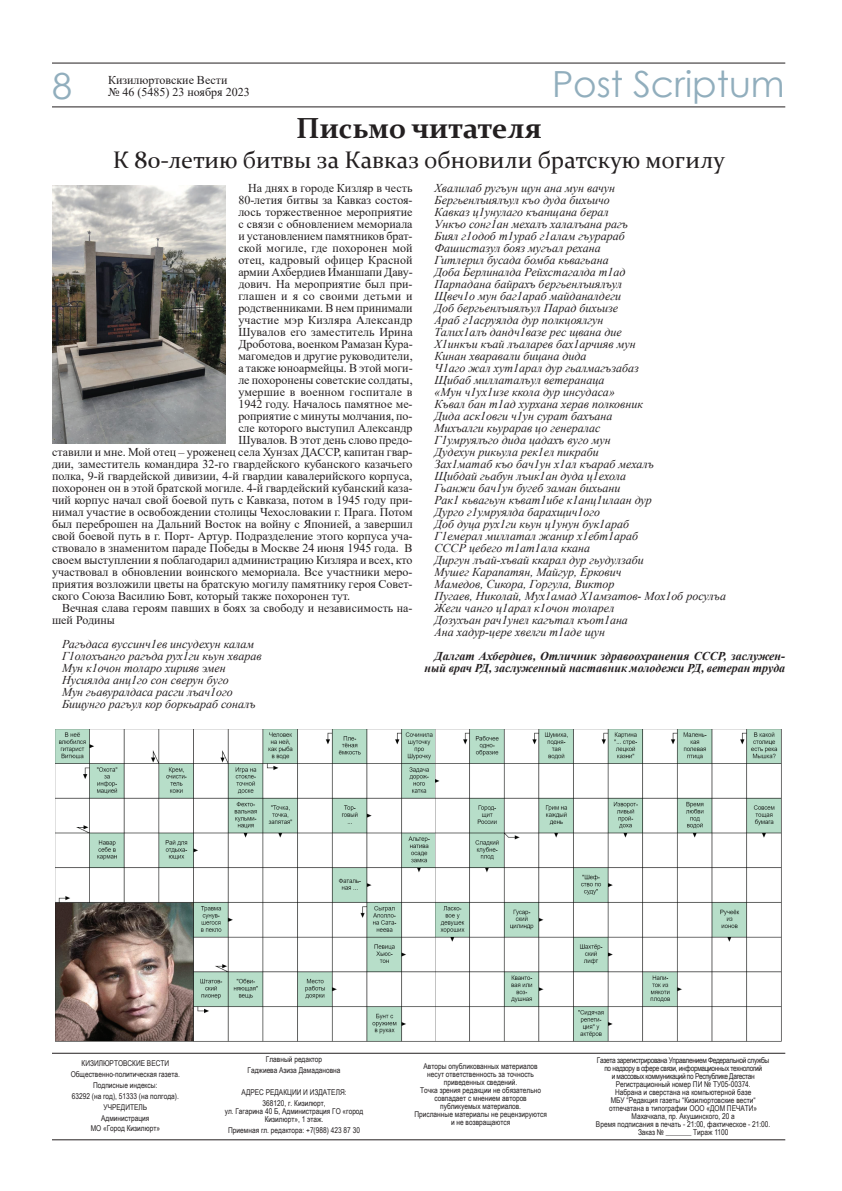
<style>
.page{position:relative;width:842px;height:1191px;background:#fff}
.page>*{position:absolute;margin:0;border:0;box-sizing:border-box;transform-origin:0 0}
.t1{font:36px "Century Gothic";color:#91aebd}
.t2{font:700 29px "Constantia";color:#231f20}
.t3{font:24px "Constantia";color:#231f20}
.t4{font:12px/12px "Times New Roman";color:#231f20}
.t5{font:italic 12px/12px "Times New Roman";color:#231f20}
.t6{font:italic 700 12px/12px "Times New Roman";color:#231f20;text-align:right}
.t7{font:12px "Times New Roman";letter-spacing:.02em;color:#231f20}
.t8{font:8px/8px "Arial Narrow";color:#231f20;text-align:center}
</style>
<div class="page">
<hr style="left:52px;top:63px;width:733px;height:1px;background:#231f20">
<hr style="left:52px;top:1052px;width:733px;height:1px;background:#231f20">
<hr style="left:52px;top:1139px;width:733px;height:1px;background:#231f20">
<hr style="left:52px;top:106px;width:733px;height:1px;background:#231f20">
<img style="left:55px;top:729px;width:727px;height:312px">
<img style="left:52px;top:185px;width:174px;height:258px">
<h1 class="t1" style="left:52px;top:61px;width:21px">8</h1>
<p class="t4" style="left:108px;top:74px;width:143px">Кизилюртовские Вести<br>№ 46 (5485) 23 ноября 2023</p>
<h1 class="t1" style="left:552px;top:59px;width:234px">Post Scriptum</h1>
<h2 class="t2" style="left:296px;top:108px;width:247px">Письмо читателя</h2>
<h3 class="t3" style="left:113px;top:143px;width:614px">К 80-летию битвы за Кавказ обновили братскую могилу</h3>
<p class="t4" style="left:248px;top:182px;width:166px">На днях в городе Кизляр в честь</p>
<p class="t4" style="left:238px;top:194px;width:176px">80-летия битвы за Кавказ состоя-</p>
<p class="t4" style="left:238px;top:206px;width:176px">лось торжественное мероприятие</p>
<p class="t4" style="left:238px;top:218px;width:176px">с связи с обновлением мемориала</p>
<p class="t4" style="left:238px;top:230px;width:176px">и установлением памятников брат-</p>
<p class="t4" style="left:238px;top:242px;width:176px">ской могиле, где похоронен мой</p>
<p class="t4" style="left:238px;top:254px;width:176px">отец, кадровый офицер Красной</p>
<p class="t4" style="left:238px;top:266px;width:176px">армии Ахбердиев Иманшапи Даву-</p>
<p class="t4" style="left:238px;top:278px;width:176px">дович. На мероприятие был при-</p>
<p class="t7" style="left:238px;top:288px;width:176px">глашен и я со своими детьми и</p>
<p class="t4" style="left:238px;top:302px;width:176px">родственниками. В нем принимали</p>
<p class="t4" style="left:238px;top:314px;width:176px">участие мэр Кизляра Александр</p>
<p class="t4" style="left:238px;top:326px;width:176px">Шувалов его заместитель Ирина</p>
<p class="t4" style="left:238px;top:338px;width:176px">Дроботова, военком Рамазан Кура-</p>
<p class="t4" style="left:238px;top:350px;width:176px">магомедов и другие руководители,</p>
<p class="t4" style="left:238px;top:362px;width:176px">а также юноармейцы. В этой моги-</p>
<p class="t4" style="left:238px;top:374px;width:176px">ле похоронены советские солдаты,</p>
<p class="t4" style="left:238px;top:386px;width:176px">умершие в военном госпитале в</p>
<p class="t4" style="left:238px;top:398px;width:176px">1942 году. Началось памятное ме-</p>
<p class="t4" style="left:238px;top:410px;width:176px">роприятие с минуты молчания, по-</p>
<p class="t4" style="left:238px;top:422px;width:176px">сле которого выступил Александр</p>
<p class="t4" style="left:238px;top:434px;width:176px">Шувалов. В этот день слово предо-</p>
<p class="t4" style="left:52px;top:446px;width:362px">ставили и мне. Мой отец – уроженец села Хунзах ДАССР, капитан гвар-</p>
<p class="t4" style="left:52px;top:458px;width:362px">дии, заместитель командира 32-го гвардейского кубанского казачьего</p>
<p class="t4" style="left:52px;top:470px;width:362px">полка, 9-й гвардейской дивизии, 4-й гвардии кавалерийского корпуса,</p>
<p class="t4" style="left:52px;top:482px;width:362px">похоронен он в этой братской могиле. 4-й гвардейский кубанский каза-</p>
<p class="t4" style="left:52px;top:494px;width:362px">чий корпус начал свой боевой путь с Кавказа, потом в 1945 году при-</p>
<p class="t4" style="left:52px;top:506px;width:362px">нимал участие в освобождении столицы Чехословакии г. Прага. Потом</p>
<p class="t4" style="left:52px;top:518px;width:362px">был переброшен на Дальний Восток на войну с Японией, а завершил</p>
<p class="t4" style="left:52px;top:530px;width:362px">свой боевой путь в г. Порт- Артур. Подразделение этого корпуса уча-</p>
<p class="t4" style="left:52px;top:542px;width:362px">ствовало в знаменитом параде Победы в Москве 24 июня 1945 года. В</p>
<p class="t4" style="left:52px;top:554px;width:362px">своем выступлении я поблагодарил администрацию Кизляра и всех, кто</p>
<p class="t4" style="left:52px;top:566px;width:362px">участвовал в обновлении воинского мемориала. Все участники меро-</p>
<p class="t4" style="left:52px;top:578px;width:362px">приятия возложили цветы на братскую могилу памятнику героя Совет-</p>
<p class="t4" style="left:52px;top:590px;width:300px">ского Союза Василию Бовт, который также похоронен тут.</p>
<p class="t4" style="left:62px;top:602px;width:352px">Вечная слава героям павших в боях за свободу и независимость на-</p>
<p class="t4" style="left:52px;top:614px;width:65px">шей Родины</p>
<p class="t5" style="left:62px;top:638px;width:201px">Рагъдаса вуссинч1ев инсудехун калам Г1олохъанго рагъда рух1ги кьун хварав Мун к1очон толаро хирияв эмен Нусиялда анц1го сон сверун буго<br>Мун гьавуралдаса расги лъач1ого Бищунго рагъул кор боркьараб соналъ</p>
<p class="t5" style="left:435px;top:182px;width:293px">Хвалилаб ругъун щун ана мун вачун<br>Бергьенлъиялъул къо дуда бихьичо<br>Кавказ ц1унулаго къанщана берал<br>Ункъо сонг1ан мехалъ халалъана рагъ<br>Биял г1одоб т1ураб г1алам гъурараб<br>Фашистазул бояз мугъал рехана<br>Гитлерил бусада бомба кьвагьана<br>Доба Берлиналда Рейхстагалда т1ад<br>Парпадана байрахъ бергьенлъиялъул<br>Щвеч1о мун баг1араб майданалдеги<br>Доб бергьенлъиялъул Парад бихьизе<br>Араб г1асруялда дур полкцоялгун<br>Талих1алъ дандч1вазе рес щвана дие<br>Х1инкъи къай лъаларев бах1арчияв мун<br>Кинан хваравали бицана дида<br>Ч1аго жал хут1арал дур гьалмагъзабаз<br>Щибаб миллаталъул ветеранаца<br>«Мун ч1ух1изе ккола дур инсудаса»<br>Къвал бан т1ад хурхана херав полковник<br>Дида аск1овги ч1ун сурат бахъана<br>Михъалги кьурарав цо генералас<br>Г1умруялъго дида цадахъ вуго мун<br>Дудехун рикьула рек1ел пикраби<br>Зах1матаб къо бач1ун х1ал къараб мехалъ<br>Щибдай гьабун лъик1ан дуда ц1ехола<br>Гьанжи бач1ун бугеб заман бихьани<br>Рак1 кьвагьун къват1ибе к1анц1илаан дур<br>Дурго г1умруялда барахщич1ого<br>Доб дуца рух1ги кьун ц1унун бук1араб<br>Г1емерал миллатал жанир х1ебт1араб<br>СССР цебего т1ат1ала ккана<br>Диргун лъай-хъвай ккарал дур гьудулзаби<br>Мушег Карапатян, Майгур, Еркович<br>Мамедов, Сикора, Горгула, Виктор<br>Пугаев, Николай, Мух1амад Х1амзатов- Мох1об росулъа Жеги чанго ц1арал к1очон толарел<br>Дозухъан рач1унел кагътал къот1ана<br>Ана хадур-цере хвелги т1аде щун</p>
<p class="t6" style="left:425px;top:650px;width:362px">Далгат Ахбердиев, Отличник здравоохранения СССР, заслужен&shy;ный врач РД, заслуженный наставник молодежи РД, ветеран труда</p>
<p class="t8" style="left:71px;top:1057px;width:111px;line-height:10.8px">КИЗИЛЮРТОВСКИЕ ВЕСТИ<br>Общественно-политическая газета.<br>Подписные индексы:<br>63292 (на год), 51333 (на полгода).<br>УЧРЕДИТЕЛЬ<br>Администрация<br>МО «Город Кизилюрт»</p>
<p class="t8" style="left:248px;top:1053px;width:94px;line-height:10.8px">Главный редактор<br>Гаджиева Азиза Дамадановна</p>
<p class="t8" style="left:242px;top:1086px;width:106px;line-height:10.8px">АДРЕС РЕДАКЦИИ И ИЗДАТЕЛЯ:<br>368120, г. Кизилюрт,</p>
<p class="t8" style="left:225px;top:1106px;width:140px">ул. Гагарина 40 Б, Администрация ГО «город<br>Кизилюрт», 1 этаж.</p>
<p class="t8" style="left:228px;top:1125px;width:133px">Приемная гл. редактора: +7(988) 423 87 30</p>
<p class="t8" style="left:414px;top:1062px;width:134px">Авторы опубликованных материалов несут ответственность за точность приведенных сведений.<br>Точка зрения редакции не обязательно совпадает с мнением авторов публикуемых материалов.<br>Присланные материалы не рецензируются и не возвращаются</p>
<p class="t8" style="left:596px;top:1056px;width:176px">Газета зарегистрирована Управлением Федеральной службы по надзору в сфере связи, информационных технологий<br>и массовых коммуникаций по Республике Дагестан Регистрационный номер ПИ № ТУ05-00374.<br>Набрана и сверстана на компьютерной базе<br>МБУ “Редакция газеты “Кизилюртовские вести“ отпечатана в типографии ООО «ДОМ ПЕЧАТИ» Махачкала, пр. Акушинского, 20 а<br>Время подписания в печать - 21:00, фактическое - 21:00.<br>Заказ № _______ Тираж 1100</p>
</div>
